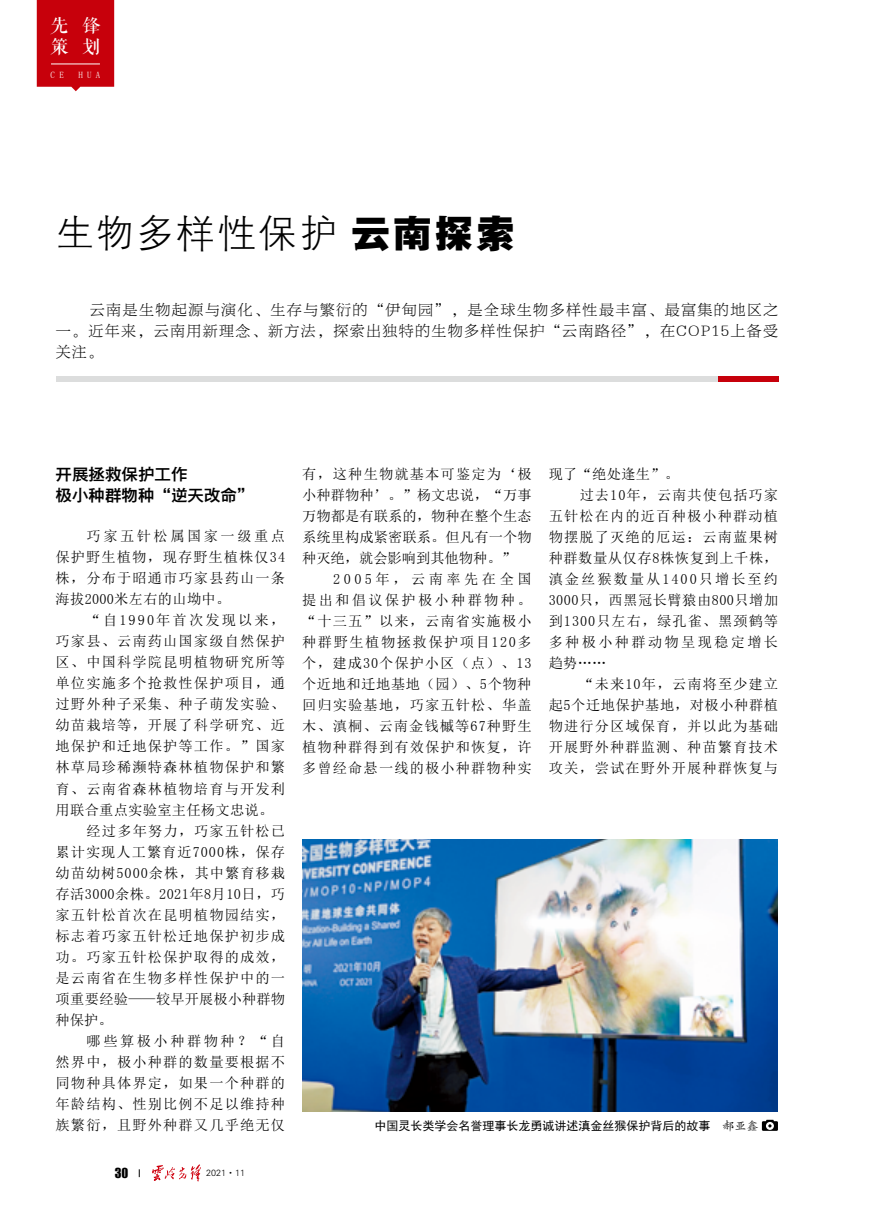
<style>
.page{position:relative;width:893px;height:1212px;background:#fff}
.page>*{position:absolute;margin:0;border:0;box-sizing:border-box;transform-origin:0 0}
.t1{font:39px "FZXH1 K GBK1 0";letter-spacing:.04em;color:#000}
.t2{font:18px/21.6px "FZQKBYSJW GB1 0";color:#fff}
.t3{font:16.5px/21px "FZYDZHJW GB1 0";color:#000}
.t4{font:15px/21px "FZBYFKSK GBK1 0";letter-spacing:.09em;color:#000;text-align:justify}
.t5{font:14.25px/21px "Sim Sun";letter-spacing:.08em;color:#000;text-align:justify}
.t6{font:14.25px "Sim Sun";letter-spacing:.04em;color:#000}
.t7{font:14.25px "Sim Sun";letter-spacing:.03em;color:#000}
.t8{font:14.25px "Sim Sun";letter-spacing:.035em;color:#000}
.t9{font:14.25px "Sim Sun";letter-spacing:.01em;color:#000}
.t10{font:14.25px "Sim Sun";letter-spacing:.14em;color:#000}
.t11{font:14.25px "Sim Sun";letter-spacing:.02em;color:#000}
.t12{font:14.25px "Sim Sun";letter-spacing:.15em;color:#000}
.t13{font:14.25px "Sim Sun";letter-spacing:.16em;color:#000}
.t14{font:14.25px "Sim Sun";letter-spacing:.175em;color:#000}
.t15{font:12.75px "Impact";color:#000}
.t16{font:12px "Sim Hei";color:#000}
.t17{font:9px "FZXH1 K GBK1 0";color:#000}
.t18{font:9px "Sim Sun";color:#fff}
.s1{font-family:"FZYDTHJW GB1 0"}
.s2{font-family:"FZKTK GBK1 0"}
</style>
<div class="page">
<svg style="left:152px;top:1164px;width:49px;height:17px"></svg>
<div style="left:37px;top:0;width:77px;height:91px;background:#c7000b"></div>
<hr style="left:51px;top:64px;width:49px;height:1px;background:#fff">
<div style="left:56px;top:376px;width:722px;height:6px;background:#dcdddd"></div>
<div style="left:718px;top:376px;width:60px;height:6px;background:#c7000b"></div>
<svg style="left:762px;top:1120px;width:16px;height:11px"></svg>
<img style="left:302px;top:839px;width:476px;height:272px">
<p class="t2" style="left:51px;top:15px;width:51px">先 锋策 划</p>
<p class="t18" style="left:51px;top:71px;width:15px">C E</p>
<p class="t18" style="left:78px;top:71px;width:24px">HUA</p>
<h1 class="t1" style="left:56px;top:212px;width:461px">生物多样性保护 <span class="s1">云南探索</span></h1>
<p class="t4" style="left:56px;top:300px;width:724px;text-indent:34px">云南是生物起源与演化、生存与繁衍的“伊甸园”，是全球生物多样性最丰富、最富集的地区之一。近年来，云南用新理念、新方法，探索出独特的生物多样性保护“云南路径”，在COP15上备受关注。</p>
<p class="t3" style="left:56px;top:464px;width:200px">开展拯救保护工作<br>极小种群物种“逆天改命”</p>
<p class="t5" style="left:56px;top:526px;width:231px;text-indent:31px">巧家五针松属国家一级重点保护野生植物，现存野生植株仅34株，分布于昭通市巧家县药山一条海拔2000米左右的山坳中。</p>
<p class="t12" style="left:87px;top:613px;width:200px">“自1990年首次发现以来，</p>
<p class="t5" style="left:56px;top:631px;width:231px">巧家县、云南药山国家级自然保护</p>
<p class="t5" style="left:56px;top:652px;width:231px">区、中国科学院昆明植物研究所等</p>
<p class="t5" style="left:56px;top:673px;width:231px">单位实施多个抢救性保护项目，通</p>
<p class="t5" style="left:56px;top:694px;width:231px">过野外种子采集、种子萌发实验、</p>
<p class="t5" style="left:56px;top:715px;width:231px">幼苗栽培等，开展了科学研究、近</p>
<p class="t5" style="left:56px;top:736px;width:231px">地保护和迁地保护等工作。”国家</p>
<p class="t5" style="left:56px;top:757px;width:231px">林草局珍稀濒特森林植物保护和繁</p>
<p class="t5" style="left:56px;top:778px;width:231px">育、云南省森林植物培育与开发利</p>
<p class="t11" style="left:56px;top:802px;width:219px">用联合重点实验室主任杨文忠说。</p>
<p class="t5" style="left:87px;top:820px;width:200px">经过多年努力，巧家五针松已</p>
<p class="t5" style="left:56px;top:841px;width:231px">累计实现人工繁育近7000株，保存</p>
<p class="t5" style="left:56px;top:862px;width:231px">幼苗幼树5000余株，其中繁育移栽</p>
<p class="t7" style="left:56px;top:886px;width:231px">存活3000余株。2021年8月10日，巧</p>
<p class="t5" style="left:56px;top:904px;width:231px">家五针松首次在昆明植物园结实，</p>
<p class="t5" style="left:56px;top:925px;width:231px">标志着巧家五针松迁地保护初步成</p>
<p class="t5" style="left:56px;top:946px;width:231px">功。巧家五针松保护取得的成效，</p>
<p class="t5" style="left:56px;top:967px;width:231px">是云南省在生物多样性保护中的一</p>
<p class="t9" style="left:56px;top:991px;width:231px">项重要经验——较早开展极小种群物</p>
<p class="t5" style="left:56px;top:1009px;width:58px">种保护。</p>
<p class="t14" style="left:87px;top:1033px;width:200px">哪些算极小种群物种？“自</p>
<p class="t5" style="left:56px;top:1051px;width:231px">然界中，极小种群的数量要根据不</p>
<p class="t5" style="left:56px;top:1072px;width:231px">同物种具体界定，如果一个种群的</p>
<p class="t5" style="left:56px;top:1093px;width:231px">年龄结构、性别比例不足以维持种</p>
<p class="t5" style="left:56px;top:1114px;width:231px">族繁衍，且野外种群又几乎绝无仅</p>
<p class="t15" style="left:115px;top:1163px;width:15px">30</p>
<p class="t17" style="left:206px;top:1168px;width:40px">2021·11</p>
<p class="t5" style="left:302px;top:463px;width:231px">有，这种生物就基本可鉴定为‘极小种群物种’。”杨文忠说，“万事万物都是有联系的，物种在整个生态系统里构成紧密联系。但凡有一个物种灭绝，就会影响到其他物种。”</p>
<p class="t5" style="left:302px;top:568px;width:231px;text-indent:31px">2005年，云南率先在全国提出和倡议保护极小种群物种。“十三五”以来，云南省实施极小种群野生植物拯救保护项目120多个，建成30个保护小区（点）、13个近地和迁地基地（园）、5个物种回归实验基地，巧家五针松、华盖木、滇桐、云南金钱槭等67种野生植物种群得到有效保护和恢复，许多曾经命悬一线的极小种群物种实</p>
<p class="t5" style="left:549px;top:463px;width:132px">现了“绝处逢生”。</p>
<p class="t5" style="left:580px;top:484px;width:200px">过去10年，云南共使包括巧家</p>
<p class="t5" style="left:549px;top:505px;width:231px">五针松在内的近百种极小种群动植</p>
<p class="t5" style="left:549px;top:526px;width:231px">物摆脱了灭绝的厄运：云南蓝果树</p>
<p class="t6" style="left:549px;top:550px;width:231px">种群数量从仅存8株恢复到上千株，</p>
<p class="t10" style="left:549px;top:571px;width:231px">滇金丝猴数量从1400只增长至约</p>
<p class="t8" style="left:549px;top:592px;width:231px">3000只，西黑冠长臂猿由800只增加</p>
<p class="t5" style="left:549px;top:610px;width:231px">到1300只左右，绿孔雀、黑颈鹤等</p>
<p class="t13" style="left:549px;top:634px;width:231px">多种极小种群动物呈现稳定增长</p>
<p class="t5" style="left:549px;top:652px;width:59px">趋势……</p>
<p class="t5" style="left:580px;top:673px;width:200px">“未来10年，云南将至少建立</p>
<p class="t6" style="left:549px;top:697px;width:231px">起5个迁地保护基地，对极小种群植</p>
<p class="t5" style="left:549px;top:715px;width:231px">物进行分区域保育，并以此为基础</p>
<p class="t5" style="left:549px;top:736px;width:231px">开展野外种群监测、种苗繁育技术</p>
<p class="t5" style="left:549px;top:757px;width:231px">攻关，尝试在野外开展种群恢复与</p>
<p class="t16" style="left:375px;top:1120px;width:385px">中国灵长类学会名誉理事长龙勇诚讲述滇金丝猴保护背后的故事 <span class="s2">郝亚鑫</span></p>
</div>
